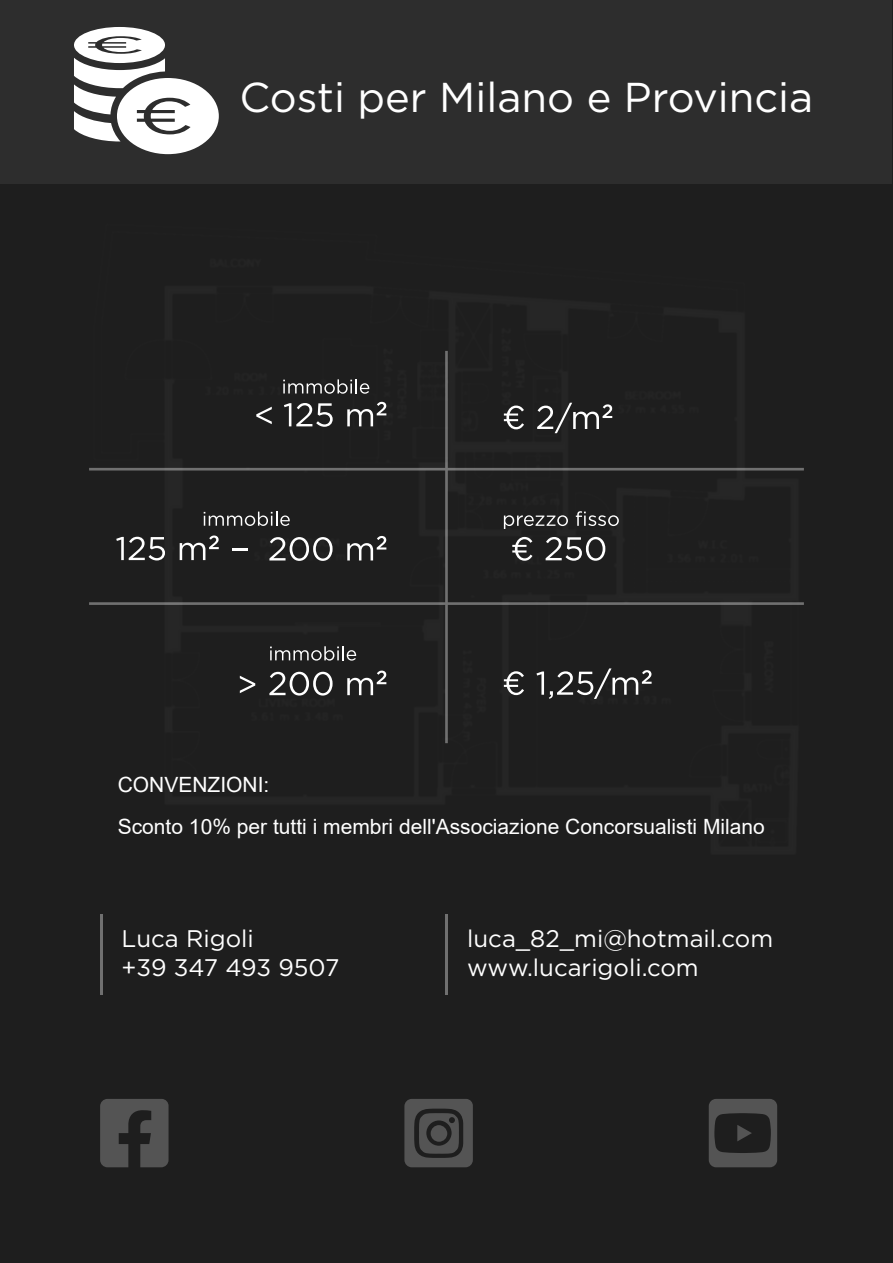
<style>
.page{position:relative;width:893px;height:1263px;background:#1e1e1e}
.page>*{position:absolute;margin:0;border:0;box-sizing:border-box;transform-origin:0 0}
.t1{font:41.7px "Gotham";color:#fff}
.t2{font:24px/28.8px "Gotham";color:#fff}
.t3{font:21px/42px "Arial";color:#fff}
</style>
<div class="page">
<div style="left:0;top:0;width:892px;height:183px;background:#2d2d2d"></div>
<svg style="left:89px;top:351px;width:715px;height:392px"></svg>
<svg style="left:204px;top:512px;width:86px;height:14px"></svg>
<svg style="left:269px;top:537px;width:64px;height:24px"></svg>
<svg style="left:347px;top:536px;width:39px;height:24px"></svg>
<svg style="left:116px;top:537px;width:49px;height:23px"></svg>
<svg style="left:180px;top:535px;width:39px;height:25px"></svg>
<hr style="left:233px;top:547px;width:15px;height:3px;background:#fff">
<svg style="left:270px;top:646px;width:86px;height:15px"></svg>
<svg style="left:269px;top:672px;width:64px;height:23px"></svg>
<svg style="left:347px;top:671px;width:39px;height:24px"></svg>
<svg style="left:240px;top:676px;width:15px;height:17px"></svg>
<svg style="left:100px;top:1099px;width:69px;height:68px"></svg>
<svg style="left:404px;top:1099px;width:69px;height:68px"></svg>
<svg style="left:709px;top:1099px;width:68px;height:68px"></svg>
<hr style="left:100px;top:915px;width:3px;height:80px;background:#fff">
<hr style="left:445px;top:915px;width:3px;height:80px;background:#fff">
<svg style="left:74px;top:27px;width:145px;height:127px"></svg>
<h1 class="t1" style="left:240px;top:70px;width:575px">Costi per Milano e Provincia</h1>
<p class="t3" style="left:118px;top:763px;width:649px">CONVENZIONI:<br>Sconto 10% per tutti i membri dell'Associazione Concorsualisti Milano</p>
<p class="t2" style="left:122px;top:923px;width:219px">Luca Rigoli<br>+39 347 493 9507</p>
<p class="t2" style="left:467px;top:923px;width:308px">luca_82_mi@hotmail.com www.lucarigoli.com</p>
</div>
